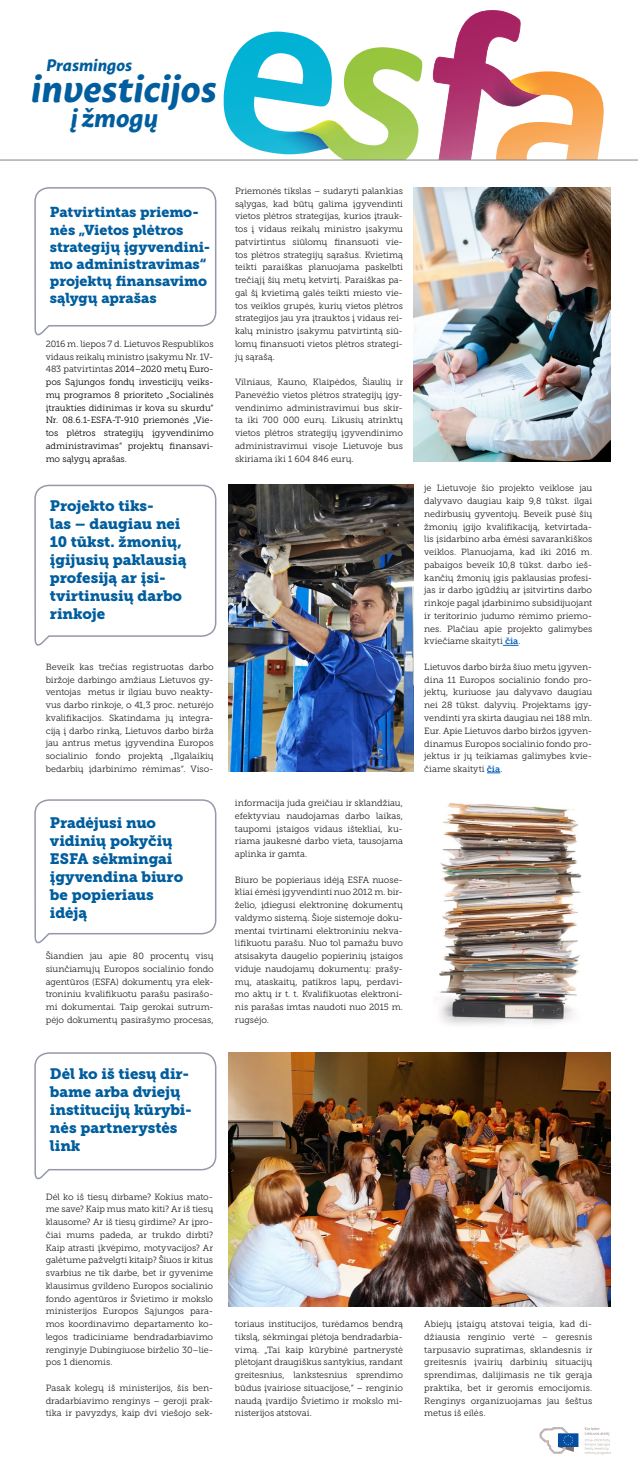
<style>
.page{position:relative;width:638px;height:1482px;background:#fff}
.page>*{position:absolute;margin:0;border:0;box-sizing:border-box;transform-origin:0 0}
.t1{font:italic 700 37.8px "Macho";color:#005e9e}
.t2{font:italic 700 25.65px "Macho";color:#005e9e}
.t3{font:italic 700 16.65px "Macho";color:#005e9e}
.t4{font:15px/18px "Museo Slab 900";letter-spacing:-.005em;color:#005e9e}
.t5{font:14.25px/17.1px "Museo Slab 900";letter-spacing:-.005em;color:#005e9e}
.t6{font:9px/12.8px "Museo Slab 300";color:#231f20;text-align:justify}
.t7{font:9px/12.8px "Museo Slab 300";letter-spacing:.005em;color:#000;text-align:justify}
.s1{color:#231f20}
.s2{font-family:"Museo Slab 700";color:#0563c1}
</style>
<div class="page">
<svg style="left:200px;top:10px;width:431px;height:150px"></svg>
<hr style="left:0;top:160px;width:638px;height:1px;background:#808285">
<svg style="left:34px;top:187px;width:183px;height:149px"></svg>
<svg style="left:34px;top:484px;width:183px;height:162px"></svg>
<svg style="left:34px;top:799px;width:183px;height:145px"></svg>
<svg style="left:34px;top:1052px;width:183px;height:128px"></svg>
<svg style="left:539px;top:1427px;width:39px;height:27px"></svg>
<svg style="left:584px;top:1427px;width:26px;height:27px"></svg>
<img style="left:414px;top:187px;width:197px;height:275px">
<img style="left:439px;top:802px;width:143px;height:223px">
<svg style="left:503px;top:645px;width:15px;height:1px"></svg>
<svg style="left:487px;top:773px;width:13px;height:1px"></svg>
<img style="left:228px;top:485px;width:186px;height:287px">
<img style="left:228px;top:1052px;width:383px;height:254px">
<h3 class="t3" style="left:46px;top:51px;width:88px">Prasmingos</h3>
<h1 class="t1" style="left:31px;top:55px;width:187px">investicijos</h1>
<h2 class="t2" style="left:71px;top:95px;width:89px">į žmogų</h2>
<h3 class="t5" style="left:50px;top:204px;width:162px">Patvirtintas priemo&shy;nės „Vietos plėtros strategijų įgyvendini&shy;mo administravimas“ projektų finansavimo sąlygų aprašas</h3>
<p class="t7" style="left:46px;top:337px;width:169px"><span class="s1">2016 m. liepos 7 d. Lietuvos Respublikos vidaus reikalų ministro įsakymu Nr. 1V-483 patvirtintas</span> 2014–2020 metų Euro&shy;pos Sąjungos fondų investicijų veiks&shy;mų programos 8 prioriteto „Socialinės įtraukties didinimas ir kova su skurdu“ Nr. 08.6.1-ESFA-T-910 priemonės „Vie&shy;tos plėtros strategijų įgyvendinimo administravimas“ projektų finansavi&shy;mo sąlygų aprašas.</p>
<h3 class="t4" style="left:50px;top:497px;width:138px">Projekto tiks-<br>las – daugiau nei<br>10 tūkst. žmonių, įgijusių paklausią profesiją ar įsi&shy;tvirtinusių darbo rinkoje</h3>
<p class="t6" style="left:46px;top:660px;width:169px">Beveik kas trečias registruotas darbo biržoje darbingo amžiaus Lietuvos gy&shy;ventojas metus ir ilgiau buvo neakty&shy;vus darbo rinkoje, o 41,3 proc. neturėjo kvalifikacijos. Skatindama jų integra&shy;ciją į darbo rinką, Lietuvos darbo birža jau antrus metus įgyvendina Europos socialinio fondo projektą „Ilgalaikių bedarbių įdarbinimo rėmimas“. Viso-</p>
<h3 class="t4" style="left:50px;top:814px;width:135px">Pradėjusi nuo vidinių pokyčių<br>ESFA sėkmingai įgyvendina biuro be popieriaus idėją</h3>
<p class="t6" style="left:46px;top:950px;width:169px">Šiandien jau apie 80 procentų visų siunčiamųjų Europos socialinio fondo agentūros (ESFA) dokumentų yra elek&shy;troniniu kvalifikuotu parašu pasirašo&shy;mi dokumentai. Taip gerokai sutrum&shy;pėjo dokumentų pasirašymo procesas,</p>
<h3 class="t4" style="left:50px;top:1065px;width:143px">Dėl ko iš tiesų dir&shy;bame arba dviejų institucijų kūrybi&shy;nės partnerystės link</h3>
<p class="t6" style="left:46px;top:1190px;width:169px">Dėl ko iš tiesų dirbame? Kokius mato&shy;me save? Kaip mus mato kiti? Ar iš tiesų klausome? Ar iš tiesų girdime? Ar įpro&shy;čiai mums padeda, ar trukdo dirbti?<br>Kaip atrasti įkvėpimo, motyvacijos? Ar galėtume pažvelgti kitaip? Šiuos ir kitus svarbius ne tik darbe, bet ir gyvenime klausimus gvildeno Europos socialinio fondo agentūros ir Švietimo ir mokslo ministerijos Europos Sąjungos para&shy;mos koordinavimo departamento ko&shy;legos tradiciniame bendradarbiavimo renginyje Dubingiuose birželio 30–lie&shy;pos 1 dienomis.</p>
<p class="t6" style="left:46px;top:1381px;width:169px">Pasak kolegų iš ministerijos, šis ben&shy;dradarbiavimo renginys – geroji prak&shy;tika ir pavyzdys, kaip dvi viešojo sek-</p>
<p class="t6" style="left:235px;top:184px;width:169px">Priemonės tikslas – sudaryti palankias sąlygas, kad būtų galima įgyvendinti vietos plėtros strategijas, kurios įtrauk&shy;tos į vidaus reikalų ministro įsakymu patvirtintus siūlomų finansuoti vie&shy;tos plėtros strategijų sąrašus. Kvietimą teikti paraiškas planuojama paskelbti trečiąjį šių metų ketvirtį. Paraiškas pa&shy;gal šį kvietimą galės teikti miesto vie&shy;tos veiklos grupės, kurių vietos plėtros strategijos jau yra įtrauktos į vidaus rei&shy;kalų ministro įsakymu patvirtintą siū&shy;lomų finansuoti vietos plėtros strategi&shy;jų sąrašą.</p>
<p class="t6" style="left:235px;top:376px;width:169px">Vilniaus, Kauno, Klaipėdos, Šiaulių ir Panevėžio vietos plėtros strategijų įgy&shy;vendinimo administravimui bus skir&shy;ta iki 700 000 eurų. Likusių atrinktų vietos plėtros strategijų įgyvendinimo administravimui visoje Lietuvoje bus skiriama iki 1 604 846 eurų.</p>
<p class="t6" style="left:235px;top:797px;width:169px">informacija juda greičiau ir sklandžiau, efektyviau naudojamas darbo laikas, taupomi įstaigos vidaus ištekliai, ku&shy;riama jaukesnė darbo vieta, tausojama aplinka ir gamta.</p>
<p class="t6" style="left:235px;top:873px;width:169px">Biuro be popieriaus idėją ESFA nuose&shy;kliai ėmėsi įgyvendinti nuo 2012 m. bir&shy;želio, įdiegusi elektroninę dokumentų valdymo sistemą. Šioje sistemoje doku&shy;mentai tvirtinami elektroniniu nekva&shy;lifikuotu parašu. Nuo tol pamažu buvo atsisakyta daugelio popierinių įstaigos viduje naudojamų dokumentų: prašy&shy;mų, ataskaitų, patikros lapų, perdavi&shy;mo aktų ir t. t. Kvalifikuotas elektroni&shy;nis parašas imtas naudoti nuo 2015 m. rugsėjo.</p>
<p class="t6" style="left:424px;top:482px;width:169px">je Lietuvoje šio projekto veiklose jau dalyvavo daugiau kaip 9,8 tūkst. ilgai nedirbusių gyventojų. Beveik pusė šių žmonių įgijo kvalifikaciją, ketvirtada&shy;lis įsidarbino arba ėmėsi savarankiškos veiklos. Planuojama, kad iki 2016 m. pabaigos beveik 10,8 tūkst. darbo ieš&shy;kančių žmonių įgis paklausias profesi&shy;jas ir darbo įgūdžių ar įsitvirtins darbo rinkoje pagal įdarbinimo subsidijuojant ir teritorinio judumo rėmimo priemo&shy;nes. Plačiau apie projekto galimybes kviečiame skaityti <span class="s2">čia</span>.</p>
<p class="t6" style="left:424px;top:660px;width:169px">Lietuvos darbo birža šiuo metu įgyven&shy;dina 11 Europos socialinio fondo pro&shy;jektų, kuriuose jau dalyvavo daugiau nei 28 tūkst. dalyvių. Projektams įgy&shy;vendinti yra skirta daugiau nei 188 mln.<br>Eur. Apie Lietuvos darbo biržos įgyven&shy;dinamus Europos socialinio fondo pro&shy;jektus ir jų teikiamas galimybes kvie&shy;čiame skaityti <span class="s2">čia</span>.</p>
<p class="t6" style="left:235px;top:1318px;width:169px">toriaus institucijos, turėdamos bendrą tikslą, sėkmingai plėtoja bendradarbia&shy;vimą. „Tai kaip kūrybinė partnerystė plėtojant draugiškus santykius, randant greitesnius, lankstesnius sprendimo būdus įvairiose situacijose,“ – renginio naudą įvardijo Švietimo ir mokslo mi&shy;nisterijos atstovai.</p>
<p class="t6" style="left:424px;top:1318px;width:169px">Abiejų įstaigų atstovai teigia, kad di&shy;džiausia renginio vertė – geresnis tarpusavio supratimas, sklandesnis ir greitesnis įvairių darbinių situacijų sprendimas, dalijimasis ne tik gerąja praktika, bet ir geromis emocijomis.<br>Renginys organizuojamas jau šeštus metus iš eilės.</p>
</div>
